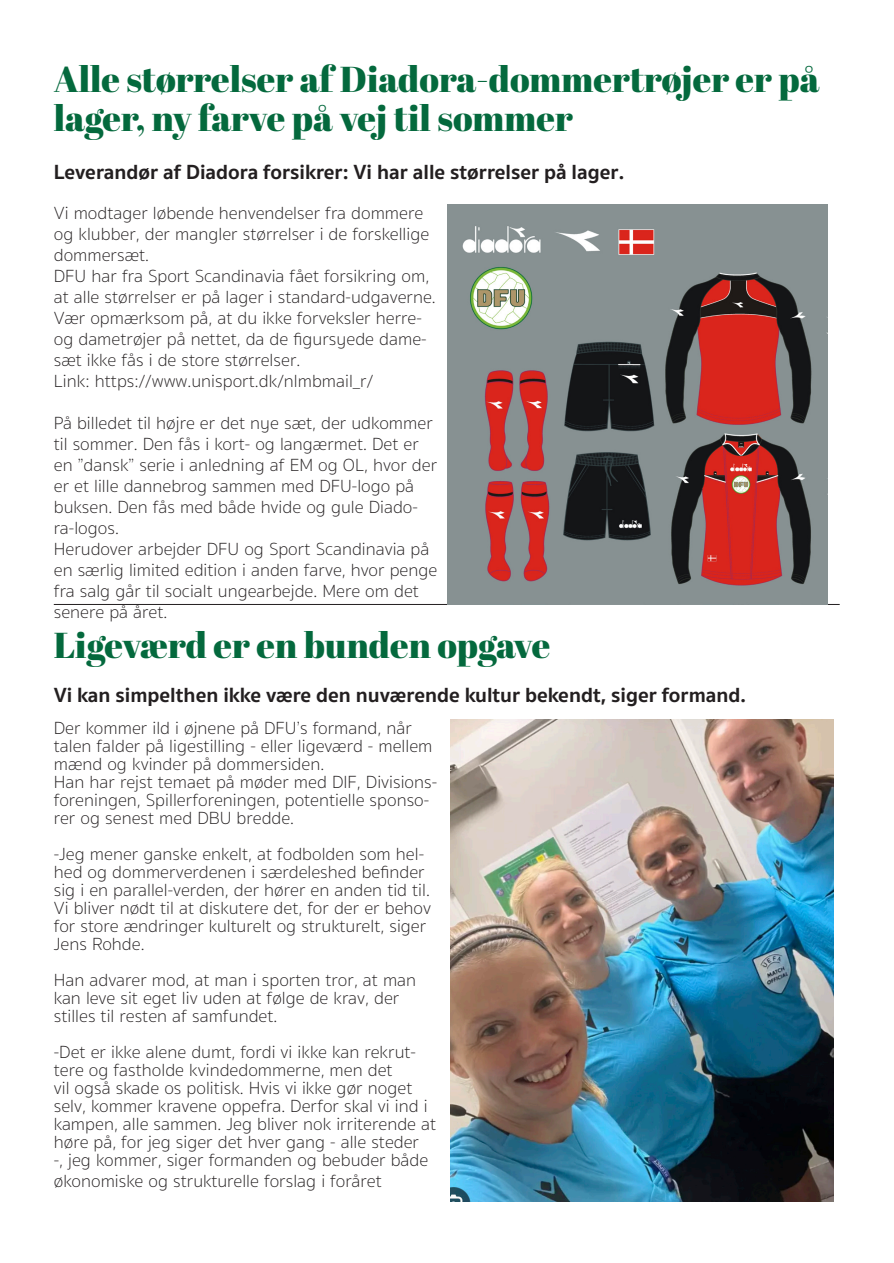
<style>
.page{position:relative;width:894px;height:1263px;background:#fff}
.page>*{position:absolute;margin:0;border:0;box-sizing:border-box;transform-origin:0 0}
.Paragraph_Style_4{font:36px/39px "Abril Fatface";color:#04693d}
.Paragraph_Style_4-2{font:700 21px "Sukhumvit Set";color:#231f20}
.Paragraph_Style_1{font:100 18px/18px "Sukhumvit Set";color:#231f20}
</style>
<div class="page">
<hr style="left:54px;top:604px;width:785px;height:1px;background:#231f20">
<img style="left:450px;top:719px;width:383px;height:482px">
<img style="left:447px;top:204px;width:380px;height:401px">
<p class="Paragraph_Style_4" style="left:54px;top:59px;width:767px">Alle størrelser af Diadora-dommertrøjer er på lager, ny farve på vej til sommer</p>
<p class="Paragraph_Style_4-2" style="left:54px;top:156px;width:571px">Leverandør af Diadora forsikrer: Vi har alle størrelser på lager.</p>
<p class="Paragraph_Style_1" style="left:54px;top:203px;width:377px;line-height:21px">Vi modtager løbende henvendelser fra dommere og klubber, der mangler størrelser i de forskellige dommersæt.</p>
<p class="Paragraph_Style_1" style="left:54px;top:266px;width:383px;line-height:21px">DFU har fra Sport Scandinavia fået forsikring om, at alle størrelser er på lager i standard-udgaverne.</p>
<p class="Paragraph_Style_1" style="left:54px;top:308px;width:374px;line-height:21px">Vær opmærksom på, at du ikke forveksler herre&shy;og dametrøjer på nettet, da de figursyede dame&shy;sæt ikke fås i de store størrelser.</p>
<p class="Paragraph_Style_1" style="left:54px;top:373px;width:321px">Link: https://www.unisport.dk/nlmbmail_r/</p>
<p class="Paragraph_Style_1" style="left:54px;top:413px;width:385px;line-height:21px">På billedet til højre er det nye sæt, der udkommer til sommer. Den fås i kort- og langærmet. Det er en ”dansk” serie i anledning af EM og OL, hvor der er et lille dannebrog sammen med DFU-logo på buksen. Den fås med både hvide og gule Diado&shy;ra-logos.</p>
<p class="Paragraph_Style_1" style="left:54px;top:539px;width:385px;line-height:21px">Herudover arbejder DFU og Sport Scandinavia på en særlig limited edition i anden farve, hvor penge fra salg går til socialt ungearbejde. Mere om det senere på året.</p>
<p class="Paragraph_Style_4" style="left:54px;top:624px;width:498px">Ligeværd er en bunden opgave</p>
<p class="Paragraph_Style_4-2" style="left:54px;top:678px;width:693px">Vi kan simpelthen ikke være den nuværende kultur bekendt, siger formand.</p>
<p class="Paragraph_Style_1" style="left:54px;top:719px;width:380px">Der kommer ild i øjnene på DFU’s formand, når talen falder på ligestilling - eller ligeværd - mellem mænd og kvinder på dommersiden.</p>
<p class="Paragraph_Style_1" style="left:54px;top:773px;width:385px">Han har rejst temaet på møder med DIF, Divisions&shy;foreningen, Spillerforeningen, potentielle sponso&shy;rer og senest med DBU bredde.</p>
<p class="Paragraph_Style_1" style="left:54px;top:845px;width:378px">-Jeg mener ganske enkelt, at fodbolden som hel&shy;hed og dommerverdenen i særdeleshed befinder sig i en parallel-verden, der hører en anden tid til.<br>Vi bliver nødt til at diskutere det, for der er behov for store ændringer kulturelt og strukturelt, siger Jens Rohde.</p>
<p class="Paragraph_Style_1" style="left:54px;top:971px;width:364px">Han advarer mod, at man i sporten tror, at man kan leve sit eget liv uden at følge de krav, der stilles til resten af samfundet.</p>
<p class="Paragraph_Style_1" style="left:54px;top:1043px;width:384px">-Det er ikke alene dumt, fordi vi ikke kan rekrut&shy;tere og fastholde kvindedommerne, men det<br>vil også skade os politisk. Hvis vi ikke gør noget selv, kommer kravene oppefra. Derfor skal vi ind i kampen, alle sammen. Jeg bliver nok irriterende at høre på, for jeg siger det hver gang - alle steder<br>-, jeg kommer, siger formanden og bebuder både</p>
<p class="Paragraph_Style_1" style="left:54px;top:1172px;width:329px">økonomiske og strukturelle forslag i foråret</p>
</div>
